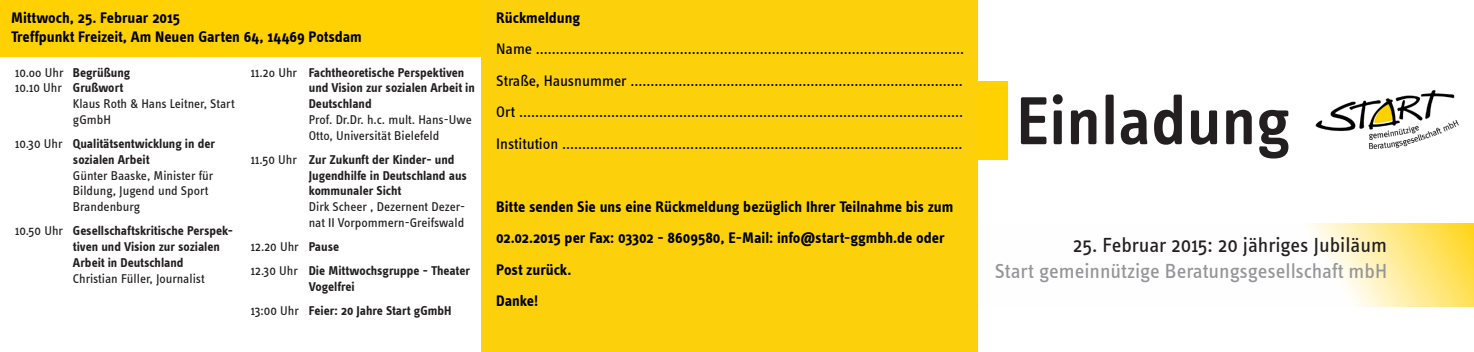
<style>
.page{position:relative;width:1474px;height:352px;background:#fff}
.page>*{position:absolute;margin:0;border:0;box-sizing:border-box;transform-origin:0 0}
.t1{font:70px "Info Text Semibold Tf";color:#231f20}
.t2{font:21px "Info Text";color:#939598}
.t3{font:21px "Info Text";color:#231f20}
.t4{font:15.75px "Info Text";color:#000}
.t5{font:700 15.75px/31.5px "Info Text";color:#000}
.t6{font:700 13.12px/15.8px "Info Text";color:#231f20}
.t7{font:13.12px/15.8px "Info Text";color:#231f20}
.s1{font-weight:700}
</style>
<div class="page">
<div style="left:964px;top:81px;width:43px;height:78px;background:#ffd101"></div>
<svg style="left:977px;top:223px;width:496px;height:83px"></svg>
<img style="left:1315px;top:90px;width:144px;height:60px">
<div style="left:0;top:0;width:481px;height:57px;background:#ffd101"></div>
<div style="left:481px;top:0;width:496px;height:352px;background:#fcd00a"></div>
<p class="t5" style="left:11px;top:2px;width:170px">Mittwoch, 25. Februar 2015</p>
<p class="t5" style="left:11px;top:21px;width:352px">Treffpunkt Freizeit, Am Neuen Garten 64, 14469 Potsdam</p>
<p class="t6" style="left:73px;top:64px;width:59px">Begrüßung</p>
<p class="t7" style="left:73px;top:80px;width:163px"><span class="s1">Grußwort<br></span>Klaus Roth &amp; Hans Leitner, Start gGmbH</p>
<p class="t6" style="left:73px;top:136px;width:144px">Qualitätsentwicklung in der sozialen Arbeit</p>
<p class="t7" style="left:73px;top:167px;width:142px">Günter Baaske, Minister für<br>Bildung, Jugend und Sport<br>Brandenburg</p>
<p class="t6" style="left:73px;top:223px;width:162px">Gesellschaftskritische Perspek&shy;tiven und Vision zur sozialen<br>Arbeit in Deutschland</p>
<p class="t7" style="left:73px;top:270px;width:133px">Christian Füller, Journalist</p>
<p class="t6" style="left:309px;top:64px;width:168px">Fachtheoretische Perspektiven und Vision zur sozialen Arbeit in<br>Deutschland</p>
<p class="t7" style="left:309px;top:112px;width:164px">Prof. Dr.Dr. h.c. mult. Hans-Uwe<br>Otto, Universität Bielefeld</p>
<p class="t6" style="left:309px;top:152px;width:160px">Zur Zukunft der Kinder- und<br>Jugendhilfe in Deutschland aus kommunaler Sicht</p>
<p class="t7" style="left:309px;top:199px;width:158px">Dirk Scheer , Dezernent Dezer&shy;nat II Vorpommern-Greifswald</p>
<p class="t6" style="left:309px;top:239px;width:32px">Pause</p>
<p class="t6" style="left:309px;top:263px;width:163px">Die Mittwochsgruppe - Theater<br>Vogelfrei</p>
<p class="t6" style="left:309px;top:303px;width:144px">Feier: 20 Jahre Start gGmbH</p>
<p class="t7" style="left:15px;top:64px;width:50px">10.oo Uhr</p>
<p class="t7" style="left:15px;top:80px;width:49px">10.10 Uhr</p>
<p class="t7" style="left:251px;top:64px;width:48px">11.2o Uhr</p>
<p class="t7" style="left:15px;top:136px;width:49px">10.30 Uhr</p>
<p class="t7" style="left:251px;top:152px;width:48px">11.50 Uhr</p>
<p class="t7" style="left:15px;top:223px;width:50px">10.50 Uhr</p>
<p class="t7" style="left:251px;top:239px;width:50px">12.20 Uhr</p>
<p class="t7" style="left:251px;top:263px;width:49px">12.30 Uhr</p>
<p class="t7" style="left:251px;top:303px;width:50px">13:00 Uhr</p>
<p class="t5" style="left:496px;top:2px;width:85px">Rückmeldung</p>
<p class="t4" style="left:496px;top:40px;width:469px">Name ...........................................................................................................</p>
<p class="t4" style="left:496px;top:72px;width:468px">Straße, Hausnummer ...................................................................................</p>
<p class="t4" style="left:496px;top:103px;width:468px">Ort ...............................................................................................................</p>
<p class="t4" style="left:496px;top:135px;width:467px">Institution ....................................................................................................</p>
<p class="t5" style="left:496px;top:191px;width:458px">Bitte senden Sie uns eine Rückmeldung bezüglich Ihrer Teilnahme bis zum<br>02.02.2015 per Fax: 03302 - 8609580, E-Mail: info@start-ggmbh.de oder<br>Post zurück.</p>
<p class="t5" style="left:496px;top:285px;width:43px">Danke!</p>
<p class="t1" style="left:1016px;top:81px;width:276px">Einladung</p>
<p class="t3" style="left:1073px;top:234px;width:315px">25. Februar 2015: 20 jähriges Jubiläum</p>
<p class="t2" style="left:994px;top:259px;width:394px">Start gemeinnützige Beratungsgesellschaft mbH</p>
</div>
